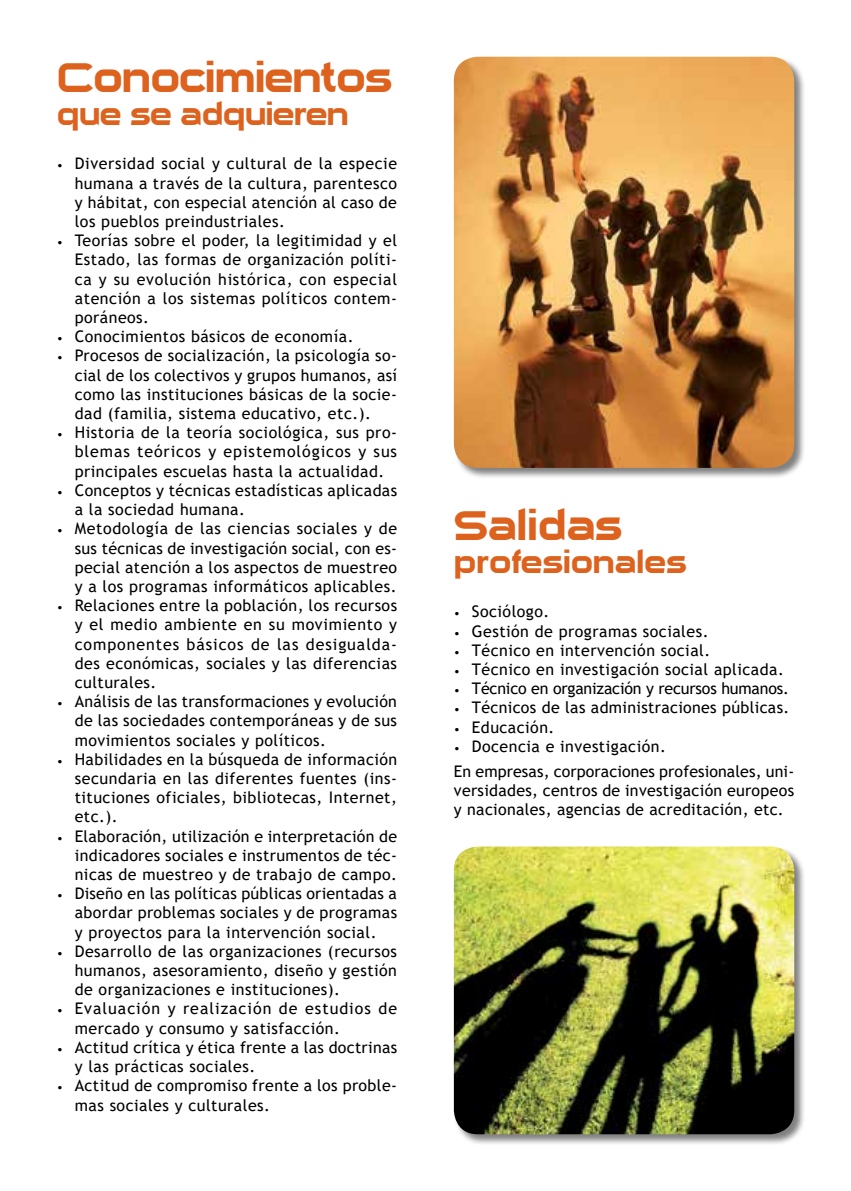
<style>
.page{position:relative;width:851px;height:1191px;background:#fff}
.page>*{position:absolute;margin:0;border:0;box-sizing:border-box;transform-origin:0 0}
.t1{font:40px "Sui Generis";letter-spacing:-.02em;color:#dc621e}
.t2{font:40px "Sui Generis";color:#dc621e}
.t3{font:30px "Sui Generis";letter-spacing:-.02em;color:#dc621e}
.t4{font:30px "Sui Generis";color:#dc621e}
.t5{font:16px/19.2px "Trebuchet MS";letter-spacing:.03em;color:#000;text-align:justify}
.t6{font:16px/24.8px "Trebuchet MS";letter-spacing:.005em;color:#000}
.t7{font:16px/19.2px "Trebuchet MS";letter-spacing:.06em;color:#000}
.t8{font:16px "Trebuchet MS";letter-spacing:-.01em;color:#000}
.s1{font-size:12px}
</style>
<div class="page">
<div style="left:453px;top:56px;width:353px;height:423px;background:#000;opacity:.5"></div>
<img style="left:454px;top:57px;width:340px;height:411px">
<div style="left:453px;top:846px;width:352px;height:299px;background:#000;opacity:.5"></div>
<img style="left:454px;top:846px;width:340px;height:288px">
<h1 class="t1" style="left:57px;top:57px;width:337px">Conocimientos</h1>
<h2 class="t3" style="left:57px;top:99px;width:294px">que se adquieren</h2>
<p class="t5" style="left:75px;top:154px;width:324px;text-indent:-18px"><span class="s1">•</span> Diversidad social y cultural de la especie humana a través de la cultura, parentesco y hábitat, con especial atención al caso de los pueblos preindustriales.</p>
<p class="t5" style="left:75px;top:231px;width:324px;text-indent:-18px"><span class="s1">•</span> Teorías sobre el poder, la legitimidad y el Estado, las formas de organización políti&shy;ca y su evolución histórica, con especial atención a los sistemas políticos contem&shy;poráneos.</p>
<p class="t5" style="left:57px;top:327px;width:298px"><span class="s1">•</span> Conocimientos básicos de economía.</p>
<p class="t5" style="left:75px;top:346px;width:324px;text-indent:-18px"><span class="s1">•</span> Procesos de socialización, la psicología so&shy;cial de los colectivos y grupos humanos, así como las instituciones básicas de la socie&shy;dad (familia, sistema educativo, etc.).</p>
<p class="t5" style="left:75px;top:423px;width:324px;text-indent:-18px"><span class="s1">•</span> Historia de la teoría sociológica, sus pro&shy;blemas teóricos y epistemológicos y sus principales escuelas hasta la actualidad.</p>
<p class="t5" style="left:75px;top:480px;width:324px;text-indent:-18px"><span class="s1">•</span> Conceptos y técnicas estadísticas aplicadas a la sociedad humana.</p>
<p class="t5" style="left:75px;top:519px;width:324px;text-indent:-18px"><span class="s1">•</span> Metodología de las ciencias sociales y de sus técnicas de investigación social, con es&shy;pecial atención a los aspectos de muestreo y a los programas informáticos aplicables.</p>
<p class="t5" style="left:75px;top:596px;width:324px;text-indent:-18px"><span class="s1">•</span> Relaciones entre la población, los recursos y el medio ambiente en su movimiento y componentes básicos de las desigualda&shy;des económicas, sociales y las diferencias culturales.</p>
<p class="t5" style="left:75px;top:692px;width:324px;text-indent:-18px"><span class="s1">•</span> Análisis de las transformaciones y evolución de las sociedades contemporáneas y de sus movimientos sociales y políticos.</p>
<p class="t5" style="left:75px;top:749px;width:324px;text-indent:-18px"><span class="s1">•</span> Habilidades en la búsqueda de información secundaria en las diferentes fuentes (ins&shy;tituciones oficiales, bibliotecas, Internet, etc.).</p>
<p class="t5" style="left:75px;top:826px;width:324px;text-indent:-18px"><span class="s1">•</span> Elaboración, utilización e interpretación de indicadores sociales e instrumentos de téc&shy;nicas de muestreo y de trabajo de campo.</p>
<p class="t5" style="left:75px;top:884px;width:324px;text-indent:-18px"><span class="s1">•</span> Diseño en las políticas públicas orientadas a abordar problemas sociales y de programas y proyectos para la intervención social.</p>
<p class="t5" style="left:75px;top:941px;width:324px;text-indent:-18px"><span class="s1">•</span> Desarrollo de las organizaciones (recursos humanos, asesoramiento, diseño y gestión de organizaciones e instituciones).</p>
<p class="t7" style="left:75px;top:999px;width:324px;text-indent:-18px"><span class="s1">•</span> Evaluación y realización de estudios de mercado y consumo y satisfacción.</p>
<p class="t5" style="left:75px;top:1037px;width:324px;text-indent:-18px"><span class="s1">•</span> Actitud crítica y ética frente a las doctrinas y las prácticas sociales.</p>
<p class="t5" style="left:75px;top:1076px;width:324px;text-indent:-18px"><span class="s1">•</span> Actitud de compromiso frente a los proble&shy;mas sociales y culturales.</p>
<h1 class="t2" style="left:454px;top:505px;width:170px">Salidas</h1>
<h2 class="t4" style="left:454px;top:547px;width:234px">profesionales</h2>
<p class="t5" style="left:454px;top:602px;width:97px"><span class="s1">•</span> Sociólogo.</p>
<p class="t5" style="left:454px;top:621px;width:256px"><span class="s1">•</span> Gestión de programas sociales.</p>
<p class="t5" style="left:454px;top:640px;width:258px"><span class="s1">•</span> Técnico en intervención social.</p>
<p class="t5" style="left:454px;top:659px;width:331px"><span class="s1">•</span> Técnico en investigación social aplicada.</p>
<p class="t8" style="left:454px;top:678px;width:337px"><span class="s1">•</span> Técnico en organización y recursos humanos.</p>
<p class="t5" style="left:454px;top:698px;width:337px"><span class="s1">•</span> Técnicos de las administraciones públicas.</p>
<p class="t5" style="left:454px;top:717px;width:102px"><span class="s1">•</span> Educación.</p>
<p class="t6" style="left:454px;top:733px;width:342px"><span class="s1">•</span> Docencia e investigación.<br>En empresas, corporaciones profesionales, uni-</p>
<p class="t5" style="left:454px;top:780px;width:342px">versidades, centros de investigación europeos y nacionales, agencias de acreditación, etc.</p>
</div>
